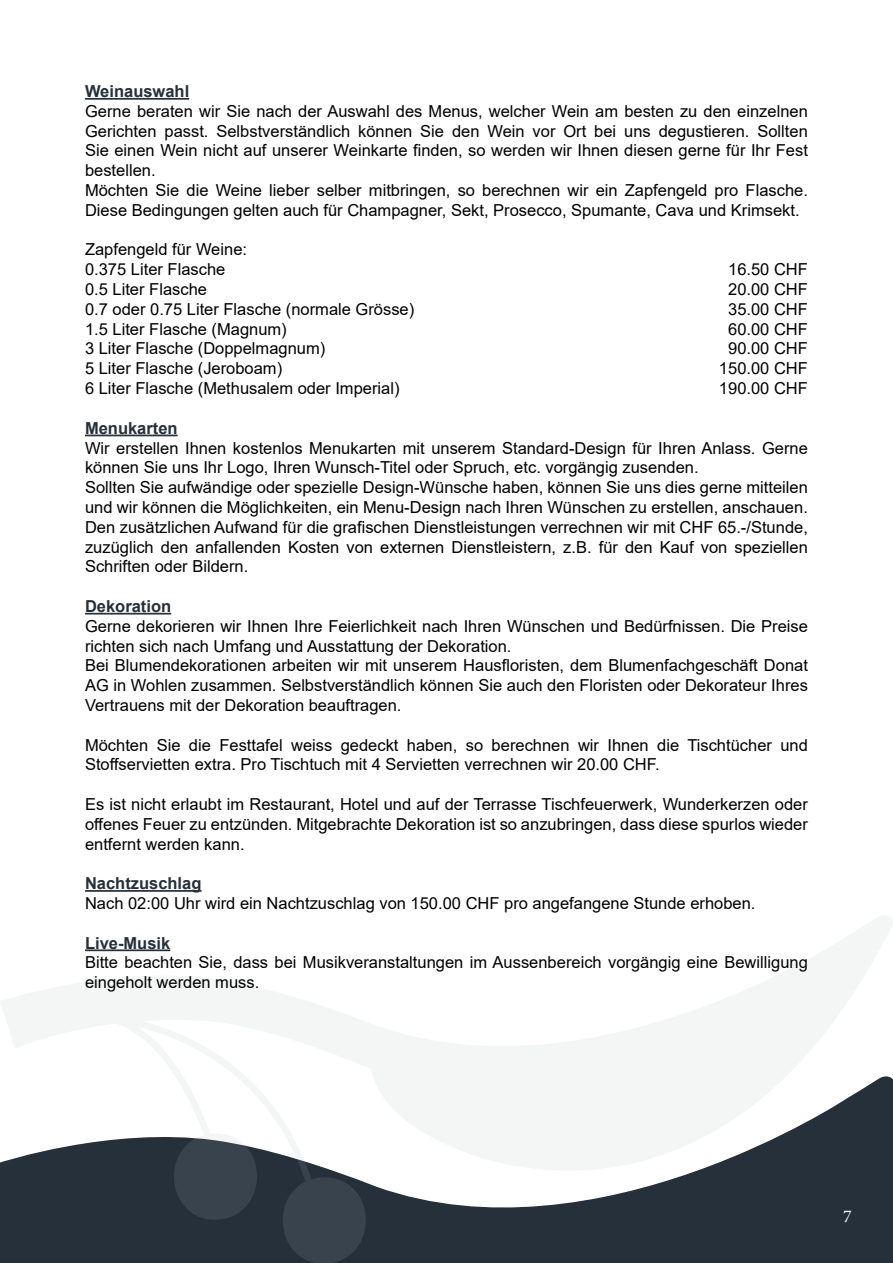
<style>
.page{position:relative;width:893px;height:1263px;background:#fff}
.page>*{position:absolute;margin:0;border:0;box-sizing:border-box;transform-origin:0 0}
.t1{font:18px "Minion Pro";color:#fff}
.t2{font:16.5px/19.8px "Arial";color:#000}
.t3{font:700 16.5px "Arial";color:#25303b}
</style>
<div class="page">
<svg style="left:0;top:915px;width:893px;height:348px"></svg>
<div style="left:797px;top:1163px;width:84px;height:91px;background:#25303b"></div>
<hr style="left:85px;top:98px;width:104px;height:2px;background:#25303b">
<hr style="left:85px;top:435px;width:93px;height:1px;background:#25303b">
<hr style="left:85px;top:613px;width:86px;height:1px;background:#25303b">
<hr style="left:85px;top:890px;width:116px;height:2px;background:#25303b">
<hr style="left:85px;top:949px;width:85px;height:2px;background:#25303b">
<p class="t3" style="left:85px;top:80px;width:106px">Weinauswahl</p>
<p class="t2" style="left:85px;top:101px;width:724px">Gerne beraten wir Sie nach der Auswahl des Menus, welcher Wein am besten zu den einzelnen Gerichten passt. Selbstverständlich können Sie den Wein vor Ort bei uns degustieren. Sollten Sie einen Wein nicht auf unserer Weinkarte finden, so werden wir Ihnen diesen gerne für Ihr Fest bestellen.<br>Möchten Sie die Weine lieber selber mitbringen, so berechnen wir ein Zapfengeld pro Flasche.<br>Diese Bedingungen gelten auch für Champagner, Sekt, Prosecco, Spumante, Cava und Krimsekt.</p>
<p class="t2" style="left:85px;top:240px;width:164px">Zapfengeld für Weine:<br>0.375 Liter Flasche</p>
<p class="t2" style="left:728px;top:259px;width:81px">16.50 CHF</p>
<p class="t2" style="left:85px;top:279px;width:123px">0.5 Liter Flasche</p>
<p class="t2" style="left:728px;top:279px;width:81px">20.00 CHF</p>
<p class="t2" style="left:85px;top:299px;width:331px">0.7 oder 0.75 Liter Flasche (normale Grösse)</p>
<p class="t2" style="left:728px;top:299px;width:81px">35.00 CHF</p>
<p class="t2" style="left:85px;top:319px;width:203px">1.5 Liter Flasche (Magnum)</p>
<p class="t2" style="left:728px;top:319px;width:81px">60.00 CHF</p>
<p class="t2" style="left:85px;top:339px;width:242px">3 Liter Flasche (Doppelmagnum)</p>
<p class="t2" style="left:728px;top:339px;width:81px">90.00 CHF</p>
<p class="t2" style="left:85px;top:358px;width:199px">5 Liter Flasche (Jeroboam)</p>
<p class="t2" style="left:719px;top:358px;width:90px">150.00 CHF</p>
<p class="t2" style="left:85px;top:378px;width:316px">6 Liter Flasche (Methusalem oder Imperial)</p>
<p class="t2" style="left:719px;top:378px;width:90px">190.00 CHF</p>
<p class="t3" style="left:85px;top:416px;width:94px">Menukarten</p>
<p class="t2" style="left:85px;top:438px;width:724px">Wir erstellen Ihnen kostenlos Menukarten mit unserem Standard-Design für Ihren Anlass. Gerne können Sie uns Ihr Logo, Ihren Wunsch-Titel oder Spruch, etc. vorgängig zusenden.<br>Sollten Sie aufwändige oder spezielle Design-Wünsche haben, können Sie uns dies gerne mitteilen und wir können die Möglichkeiten, ein Menu-Design nach Ihren Wünschen zu erstellen, anschauen.<br>Den zusätzlichen Aufwand für die grafischen Dienstleistungen verrechnen wir mit CHF 65.-/Stunde, zuzüglich den anfallenden Kosten von externen Dienstleistern, z.B. für den Kauf von speziellen Schriften oder Bildern.</p>
<p class="t3" style="left:85px;top:594px;width:88px">Dekoration</p>
<p class="t2" style="left:85px;top:616px;width:724px">Gerne dekorieren wir Ihnen Ihre Feierlichkeit nach Ihren Wünschen und Bedürfnissen. Die Preise richten sich nach Umfang und Ausstattung der Dekoration.<br>Bei Blumendekorationen arbeiten wir mit unserem Hausfloristen, dem Blumenfachgeschäft Donat AG in Wohlen zusammen. Selbstverständlich können Sie auch den Floristen oder Dekorateur Ihres Vertrauens mit der Dekoration beauftragen.</p>
<p class="t2" style="left:85px;top:735px;width:724px">Möchten Sie die Festtafel weiss gedeckt haben, so berechnen wir Ihnen die Tischtücher und<br>Stoffservietten extra. Pro Tischtuch mit 4 Servietten verrechnen wir 20.00 CHF.</p>
<p class="t2" style="left:85px;top:794px;width:724px;text-align:justify">Es ist nicht erlaubt im Restaurant, Hotel und auf der Terrasse Tischfeuerwerk, Wunderkerzen oder offenes Feuer zu entzünden. Mitgebrachte Dekoration ist so anzubringen, dass diese spurlos wieder entfernt werden kann.</p>
<p class="t3" style="left:85px;top:872px;width:118px">Nachtzuschlag</p>
<p class="t2" style="left:85px;top:893px;width:672px">Nach 02:00 Uhr wird ein Nachtzuschlag von 150.00 CHF pro angefangene Stunde erhoben.</p>
<p class="t3" style="left:85px;top:931px;width:87px">Live-Musik</p>
<p class="t2" style="left:85px;top:952px;width:724px">Bitte beachten Sie, dass bei Musikveranstaltungen im Aussenbereich vorgängig eine Bewilligung eingeholt werden muss.</p>
<p class="t1" style="left:843px;top:1204px;width:10px">7</p>
</div>
